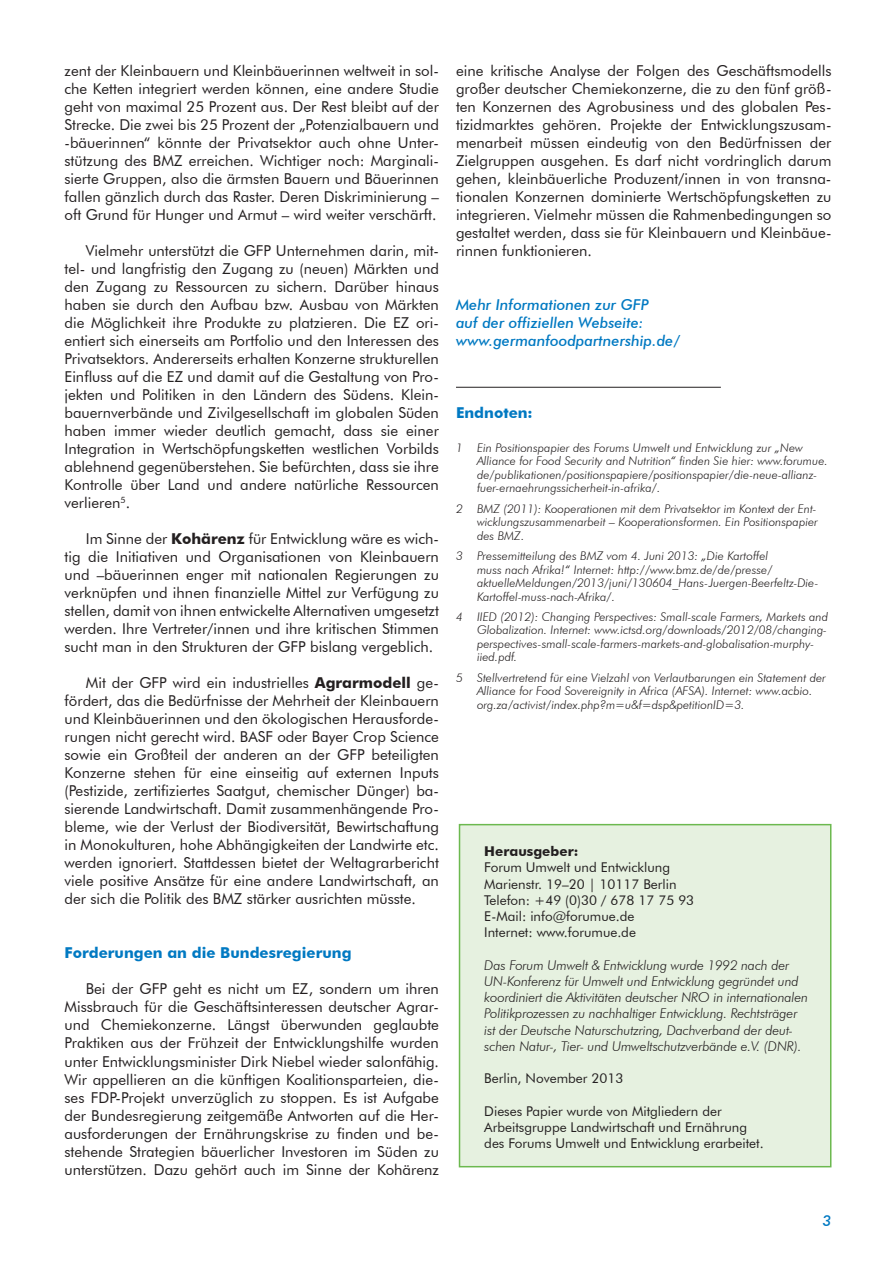
<style>
.page{position:relative;width:895px;height:1265px;background:#fff}
.page>*{position:absolute;margin:0;border:0;box-sizing:border-box;transform-origin:0 0}
.t1{font:15px/18px "Futura BT";color:#231f20;text-align:justify}
.t2{font:italic 500 15px/18px "Futura BT";color:#0079c2}
.t3{font:700 15px "Futura BT";color:#0079c2}
.t4{font:italic 300 13.5px/16.2px "Futura BT";letter-spacing:-.01em;color:#231f20}
.t5{font:13.5px/16.2px "Futura BT";color:#231f20}
.t6{font:700 13.5px "Futura BT";color:#231f20}
.t7{font:italic 300 12px/13.5px "Futura BT";color:#231f20}
.s1{font-weight:700}
</style>
<div class="page">
<hr style="left:456px;top:387px;width:264px;height:1px;background:#231f20">
<div style="left:458px;top:823px;width:373px;height:344px;background:#e6f1e0;border:2px solid #6cb94f"></div>
<p class="t1" style="left:64px;top:61px;width:376px">zent der Kleinbauern und Kleinbäuerinnen weltweit in sol&shy;che Ketten integriert werden können, eine andere Studie geht von maximal 25 Prozent aus. Der Rest bleibt auf der Strecke. Die zwei bis 25 Prozent der „Potenzialbauern und -bäuerinnen“ könnte der Privatsektor auch ohne Unter&shy;stützung des BMZ erreichen. Wichtiger noch: Marginali&shy;sierte Gruppen, also die ärmsten Bauern und Bäuerinnen fallen gänzlich durch das Raster. Deren Diskriminierung – oft Grund für Hunger und Armut – wird weiter verschärft.</p>
<p class="t1" style="left:64px;top:241px;width:376px;text-indent:21px">Vielmehr unterstützt die GFP Unternehmen darin, mit&shy;tel- und langfristig den Zugang zu (neuen) Märkten und den Zugang zu Ressourcen zu sichern. Darüber hinaus haben sie durch den Aufbau bzw. Ausbau von Märkten die Möglichkeit ihre Produkte zu platzieren. Die EZ ori&shy;entiert sich einerseits am Portfolio und den Interessen des Privatsektors. Andererseits erhalten Konzerne strukturellen Einfluss auf die EZ und damit auf die Gestaltung von Pro&shy;jekten und Politiken in den Ländern des Südens. Klein&shy;bauernverbände und Zivilgesellschaft im globalen Süden haben immer wieder deutlich gemacht, dass sie einer Integration in Wertschöpfungsketten westlichen Vorbilds ablehnend gegenüberstehen. Sie befürchten, dass sie ihre Kontrolle über Land und andere natürliche Ressourcen verlieren<sup>5</sup>.</p>
<p class="t1" style="left:65px;top:529px;width:376px;text-indent:21px">Im Sinne der <span class="s1">Kohärenz</span> für Entwicklung wäre es wich&shy;tig die Initiativen und Organisationen von Kleinbauern und –bäuerinnen enger mit nationalen Regierungen zu verknüpfen und ihnen finanzielle Mittel zur Verfügung zu stellen, damit von ihnen entwickelte Alternativen umgesetzt werden. Ihre Vertreter/innen und ihre kritischen Stimmen sucht man in den Strukturen der GFP bislang vergeblich.</p>
<p class="t1" style="left:64px;top:673px;width:376px;text-indent:21px">Mit der GFP wird ein industrielles <span class="s1">Agrarmodell</span> ge&shy;fördert, das die Bedürfnisse der Mehrheit der Kleinbauern und Kleinbäuerinnen und den ökologischen Herausforde&shy;rungen nicht gerecht wird. BASF oder Bayer Crop Science sowie ein Großteil der anderen an der GFP beteiligten Konzerne stehen für eine einseitig auf externen Inputs (Pestizide, zertifiziertes Saatgut, chemischer Dünger) ba&shy;sierende Landwirtschaft. Damit zusammenhängende Pro&shy;bleme, wie der Verlust der Biodiversität, Bewirtschaftung in Monokulturen, hohe Abhängigkeiten der Landwirte etc. werden ignoriert. Stattdessen bietet der Weltagrarbericht viele positive Ansätze für eine andere Landwirtschaft, an der sich die Politik des BMZ stärker ausrichten müsste.</p>
<p class="t3" style="left:64px;top:943px;width:288px">Forderungen an die Bundesregierung</p>
<p class="t1" style="left:64px;top:979px;width:376px;text-align:left;text-indent:21px">Bei der GFP geht es nicht um EZ, sondern um ihren Missbrauch für die Geschäftsinteressen deutscher Agrar&shy;und Chemiekonzerne. Längst überwunden geglaubte Praktiken aus der Frühzeit der Entwicklungshilfe wurden unter Entwicklungsminister Dirk Niebel wieder salonfähig.<br>Wir appellieren an die künftigen Koalitionsparteien, die&shy;ses FDP-Projekt unverzüglich zu stoppen. Es ist Aufgabe der Bundesregierung zeitgemäße Antworten auf die Her&shy;ausforderungen der Ernährungskrise zu finden und be&shy;stehende Strategien bäuerlicher Investoren im Süden zu unterstützen. Dazu gehört auch im Sinne der Kohärenz</p>
<p class="t1" style="left:456px;top:61px;width:377px">eine kritische Analyse der Folgen des Geschäftsmodells großer deutscher Chemiekonzerne, die zu den fünf größ&shy;ten Konzernen des Agrobusiness und des globalen Pes&shy;tizidmarktes gehören. Projekte der Entwicklungszusam&shy;menarbeit müssen eindeutig von den Bedürfnissen der Zielgruppen ausgehen. Es darf nicht vordringlich darum gehen, kleinbäuerliche Produzent/innen in von transna&shy;tionalen Konzernen dominierte Wertschöpfungsketten zu integrieren. Vielmehr müssen die Rahmenbedingungen so gestaltet werden, dass sie für Kleinbauern und Kleinbäue&shy;rinnen funktionieren.</p>
<p class="t2" style="left:456px;top:295px;width:226px">Mehr Informationen zur GFP<br>auf der offiziellen Webseite: www.germanfoodpartnership.de/</p>
<p class="t3" style="left:456px;top:403px;width:78px">Endnoten:</p>
<p class="t7" style="left:477px;top:441px;width:352px;text-indent:-21px">1 Ein Positionspapier des Forums Umwelt und Entwicklung zur „New Alliance for Food Security and Nutrition“ finden Sie hier: www.forumue. de/publikationen/positionspapiere/positionspapier/die-neue-allianz&shy;fuer-ernaehrungssicherheit-in-afrika/.</p>
<p class="t7" style="left:477px;top:501px;width:342px;text-indent:-21px">2 BMZ (2011): Kooperationen mit dem Privatsektor im Kontext der Ent&shy;wicklungszusammenarbeit – Kooperationsformen. Ein Positionspapier des BMZ.</p>
<p class="t7" style="left:477px;top:549px;width:343px;text-indent:-21px">3 Pressemitteilung des BMZ vom 4. Juni 2013: „Die Kartoffel<br>muss nach Afrika!“ Internet: http://www.bmz.de/de/presse/ aktuelleMeldungen/2013/juni/130604_Hans-Juergen-Beerfeltz-Die-Kartoffel-muss-nach-Afrika/.</p>
<p class="t7" style="left:477px;top:610px;width:352px;text-indent:-21px">4 IIED (2012): Changing Perspectives: Small-scale Farmers, Markets and Globalization. Internet: www.ictsd.org/downloads/2012/08/changing&shy;perspectives-small-scale-farmers-markets-and-globalisation-murphy&shy;iied.pdf.</p>
<p class="t7" style="left:477px;top:670px;width:350px;text-indent:-21px">5 Stellvertretend für eine Vielzahl von Verlautbarungen ein Statement der<br>Alliance for Food Sovereignity in Africa (AFSA). Internet: www.acbio. org.za/activist/index.php?m=u&amp;f=dsp&amp;petitionID=3.</p>
<p class="t6" style="left:484px;top:843px;width:96px">Herausgeber:</p>
<p class="t5" style="left:484px;top:859px;width:211px">Forum Umwelt und Entwicklung<br>Marienstr. 19–20 | 10117 Berlin<br>Telefon: +49 (0)30 / 678 17 75 93<br>E-Mail: info@forumue.de<br>Internet: www.forumue.de</p>
<p class="t4" style="left:484px;top:956px;width:325px">Das Forum Umwelt &amp; Entwicklung wurde 1992 nach der UN-Konferenz für Umwelt und Entwicklung gegründet und koordiniert die Aktivitäten deutscher NRO in internationalen Politikprozessen zu nachhaltiger Entwicklung. Rechtsträger ist der Deutsche Naturschutzring, Dachverband der deut&shy;schen Natur-, Tier- und Umweltschutzverbände e.V. (DNR).</p>
<p class="t5" style="left:484px;top:1070px;width:141px">Berlin, November 2013</p>
<p class="t5" style="left:484px;top:1102px;width:281px">Dieses Papier wurde von Mitgliedern der<br>Arbeitsgruppe Landwirtschaft und Ernährung des Forums Umwelt und Entwicklung erarbeitet.</p>
<p class="t2" style="left:822px;top:1211px;width:10px">3</p>
</div>
